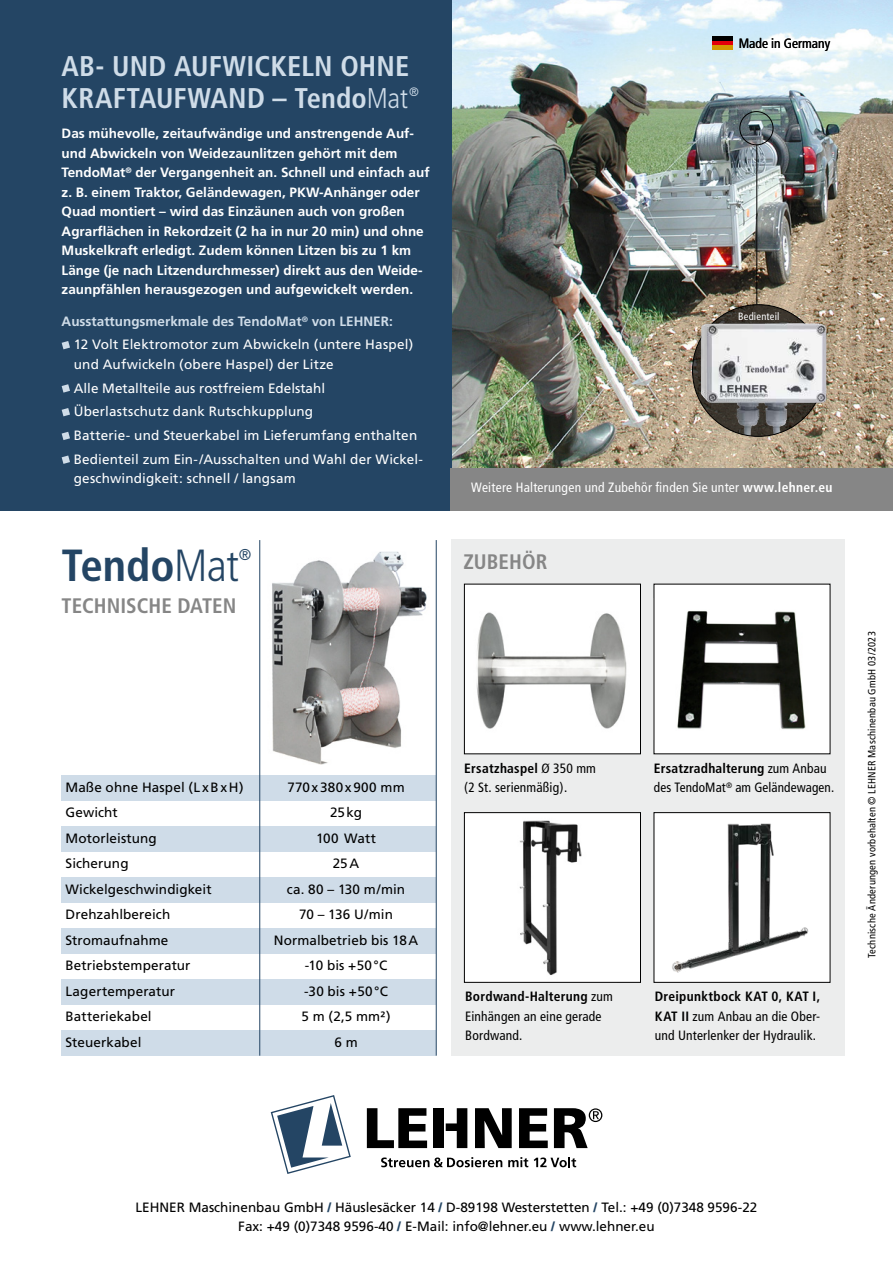
<style>
.page{position:relative;width:893px;height:1263px;background:#fff}
.page>*{position:absolute;margin:0;border:0;box-sizing:border-box;transform-origin:0 0}
.t1{font:700 condensed 45px "Frutiger";color:#244564}
.t2{font:700 condensed 28.5px/31.5px "Frutiger";letter-spacing:.005em;color:#cfdce8}
.t3{font:700 condensed 21px "Frutiger";color:#868686}
.t4{font:condensed 15.75px "Frutiger";color:#244564}
.t5{font:700 13.5px/19.5px "Frutiger";color:#fff}
.t6{font:13.5px/19.5px "Frutiger";letter-spacing:.005em;color:#000;text-align:center}
.t7{font:13.5px/23.7px "Frutiger";letter-spacing:.01em;color:#fff}
.t8{font:condensed 13.5px/19.5px "Frutiger";letter-spacing:.01em;color:#000}
.t9{font:condensed 13.5px "Frutiger";letter-spacing:.02em;color:#fff}
.t10{font:condensed 12.3px "Frutiger";color:#cfdce8}
.t11{font:condensed 10.5px "Frutiger";letter-spacing:.02em;color:#000}
.t12{font:condensed 10.5px "Frutiger";letter-spacing:.02em;color:#fff}
.s1{font-weight:300}
.s2{font-weight:700;color:#cfdce8}
.s3{font-weight:700}
.s4{font-weight:900;color:#244564}
</style>
<div class="page">
<div style="left:452px;top:539px;width:393px;height:517px;background:#eceded"></div>
<img style="left:451px;top:0;width:442px;height:468px">
<div style="left:0;top:0;width:451px;height:510px;background:#244564"></div>
<svg style="left:62px;top:341px;width:8px;height:8px"></svg>
<svg style="left:62px;top:384px;width:8px;height:9px"></svg>
<svg style="left:62px;top:408px;width:8px;height:8px"></svg>
<svg style="left:62px;top:432px;width:8px;height:8px"></svg>
<svg style="left:62px;top:455px;width:8px;height:9px"></svg>
<div style="left:62px;top:826px;width:374px;height:25px;background:#cfdce8"></div>
<div style="left:62px;top:775px;width:374px;height:25px;background:#cfdce8"></div>
<div style="left:62px;top:877px;width:374px;height:25px;background:#cfdce8"></div>
<div style="left:62px;top:928px;width:374px;height:26px;background:#cfdce8"></div>
<div style="left:62px;top:979px;width:374px;height:26px;background:#cfdce8"></div>
<div style="left:62px;top:1030px;width:374px;height:26px;background:#cfdce8"></div>
<hr style="left:259px;top:540px;width:1px;height:516px;background:#244564">
<hr style="left:436px;top:540px;width:1px;height:516px;background:#244564">
<img style="left:272px;top:551px;width:155px;height:214px">
<div style="left:464px;top:813px;width:176px;height:169px;background:#fff"></div>
<img style="left:519px;top:820px;width:63px;height:155px">
<div style="left:464px;top:812px;width:177px;height:170px;border:1px solid #000"></div>
<img style="left:656px;top:814px;width:172px;height:166px">
<div style="left:464px;top:584px;width:176px;height:170px;background:#fff"></div>
<img style="left:476px;top:612px;width:151px;height:117px">
<div style="left:464px;top:584px;width:177px;height:170px;border:1px solid #000"></div>
<div style="left:654px;top:584px;width:176px;height:170px;background:#fff"></div>
<img style="left:677px;top:611px;width:129px;height:119px">
<div style="left:451px;top:468px;width:442px;height:42px;background:#868686"></div>
<div style="left:739px;top:111px;width:34px;height:34px;border:1px solid #000;border-radius:50%"></div>
<img style="left:692px;top:404px;width:132px;height:32px">
<img style="left:686px;top:310px;width:154px;height:94px">
<hr style="left:756px;top:145px;width:1px;height:160px;background:#000">
<svg style="left:271px;top:1095px;width:80px;height:79px"></svg>
<svg style="left:381px;top:1157px;width:121px;height:10px"></svg>
<svg style="left:508px;top:1157px;width:20px;height:10px"></svg>
<svg style="left:534px;top:1157px;width:42px;height:10px"></svg>
<svg style="left:367px;top:1108px;width:60px;height:40px"></svg>
<svg style="left:475px;top:1108px;width:37px;height:40px"></svg>
<svg style="left:519px;top:1108px;width:29px;height:40px"></svg>
<svg style="left:446px;top:1108px;width:21px;height:40px"></svg>
<div style="left:434px;top:1108px;width:10px;height:40px;background:#000"></div>
<svg style="left:554px;top:1108px;width:48px;height:40px"></svg>
<div style="left:712px;top:36px;width:21px;height:5px;background:#000"></div>
<hr style="left:712px;top:41px;width:21px;height:4px;background:#e3000b">
<div style="left:712px;top:45px;width:21px;height:5px;background:#d39b00"></div>
<h2 class="t2" style="left:62px;top:53px;width:349px">AB- UND AUFWICKELN OHNE<br>KRAFTAUFWAND – Tendo<span class="s1">Mat</span></h2>
<p class="t10" style="left:409px;top:87px;width:11px">®</p>
<p class="t5" style="left:62px;top:125px;width:369px">Das mühevolle, zeitaufwändige und anstrengende Auf&shy;und Abwickeln von Weidezaunlitzen gehört mit dem TendoMat<sup>®</sup> der Vergangenheit an. Schnell und einfach auf z. B. einem Traktor, Geländewagen, PKW-Anhänger oder Quad montiert – wird das Einzäunen auch von großen Agrarflächen in Rekordzeit (2 ha in nur 20 min) und ohne Muskelkraft erledigt. Zudem können Litzen bis zu 1 km Länge (je nach Litzendurchmesser) direkt aus den Weide&shy;zaunpfählen herausgezogen und aufgewickelt werden.</p>
<p class="t7" style="left:74px;top:311px;width:341px;line-height:23.1px;text-indent:-12px"><span class="s2">Ausstattungsmerkmale des TendoMat</span><sup>®</sup> <span class="s2">von LEHNER:<br></span>12 Volt Elektromotor zum Abwickeln (untere Haspel)</p>
<p class="t7" style="left:74px;top:353px;width:351px">und Aufwickeln (obere Haspel) der Litze<br>Alle Metallteile aus rostfreiem Edelstahl Überlastschutz dank Rutschkupplung<br>Batterie- und Steuerkabel im Lieferumfang enthalten Bedienteil zum Ein-/Ausschalten und Wahl der Wickel-</p>
<p class="t7" style="left:74px;top:468px;width:223px">geschwindigkeit: schnell / langsam</p>
<h1 class="t1" style="left:62px;top:547px;width:179px">Tendo<span class="s1">Mat</span></h1>
<p class="t4" style="left:239px;top:548px;width:14px">®</p>
<h3 class="t3" style="left:62px;top:596px;width:176px">TECHNISCHE DATEN</h3>
<p class="t6" style="left:66px;top:778px;width:180px">Maße ohne Haspel (L x B x H)</p>
<p class="t6" style="left:287px;top:778px;width:119px">770 x 380 x 900 mm</p>
<p class="t6" style="left:66px;top:804px;width:54px">Gewicht</p>
<p class="t6" style="left:330px;top:804px;width:34px">25 kg</p>
<p class="t6" style="left:66px;top:829px;width:93px">Motorleistung</p>
<p class="t6" style="left:316px;top:829px;width:61px">100 Watt</p>
<p class="t6" style="left:66px;top:855px;width:65px">Sicherung</p>
<p class="t6" style="left:333px;top:855px;width:28px">25 A</p>
<p class="t6" style="left:66px;top:880px;width:148px">Wickelgeschwindigkeit</p>
<p class="t6" style="left:287px;top:880px;width:120px">ca. 80 – 130 m/min</p>
<p class="t6" style="left:66px;top:906px;width:106px">Drehzahlbereich</p>
<p class="t6" style="left:299px;top:906px;width:95px">70 – 136 U/min</p>
<p class="t6" style="left:66px;top:931px;width:104px">Stromaufnahme</p>
<p class="t6" style="left:274px;top:931px;width:146px">Normalbetrieb bis 18 A</p>
<p class="t6" style="left:66px;top:957px;width:126px">Betriebstemperatur</p>
<p class="t6" style="left:305px;top:957px;width:84px">-10 bis +50 °C</p>
<p class="t6" style="left:66px;top:982px;width:111px">Lagertemperatur</p>
<p class="t6" style="left:304px;top:982px;width:85px">-30 bis +50 °C</p>
<p class="t6" style="left:66px;top:1008px;width:88px">Batteriekabel</p>
<p class="t6" style="left:302px;top:1008px;width:90px">5 m (2,5 mm²)</p>
<p class="t6" style="left:66px;top:1033px;width:77px">Steuerkabel</p>
<p class="t6" style="left:334px;top:1033px;width:25px">6 m</p>
<p class="t8" style="left:739px;top:35px;width:93px">Made in Germany</p>
<p class="t12" style="left:738px;top:312px;width:43px">Bedienteil</p>
<p class="t9" style="left:471px;top:482px;width:363px">Weitere Halterungen und Zubehör finden Sie unter <span class="s3">www.lehner.eu</span></p>
<h3 class="t3" style="left:463px;top:553px;width:85px">ZUBEHÖR</h3>
<p class="t8" style="left:464px;top:759px;width:133px"><span class="s3">Ersatzhaspel</span> Ø 350 mm (2 St. serienmäßig).</p>
<p class="t8" style="left:654px;top:759px;width:182px"><span class="s3">Ersatzradhalterung</span> zum Anbau des TendoMat<sup>®</sup> am Geländewagen.</p>
<p class="t8" style="left:465px;top:987px;width:149px"><span class="s3">Bordwand-Halterung</span> zum<br>Einhängen an eine gerade<br>Bordwand.</p>
<p class="t8" style="left:655px;top:987px;width:167px;text-align:justify"><span class="s3">Dreipunktbock KAT 0, KAT I, KAT II</span> zum Anbau an die Ober&shy;und Unterlenker der Hydraulik.</p>
<p class="t11" style="left:867px;top:958px;width:328px;rotate:-90deg">Technische Änderungen vorbehalten © LEHNER Maschinenbau GmbH 03/2023</p>
<p class="t6" style="left:136px;top:1198px;width:623px">LEHNER Maschinenbau GmbH <span class="s4">/</span> Häuslesäcker 14 <span class="s4">/</span> D-89198 Westerstetten <span class="s4">/</span> Tel.: +49 (0)7348 9596-22<br>Fax: +49 (0)7348 9596-40 <span class="s4">/</span> E-Mail: info@lehner.eu <span class="s4">/</span> www.lehner.eu</p>
</div>
